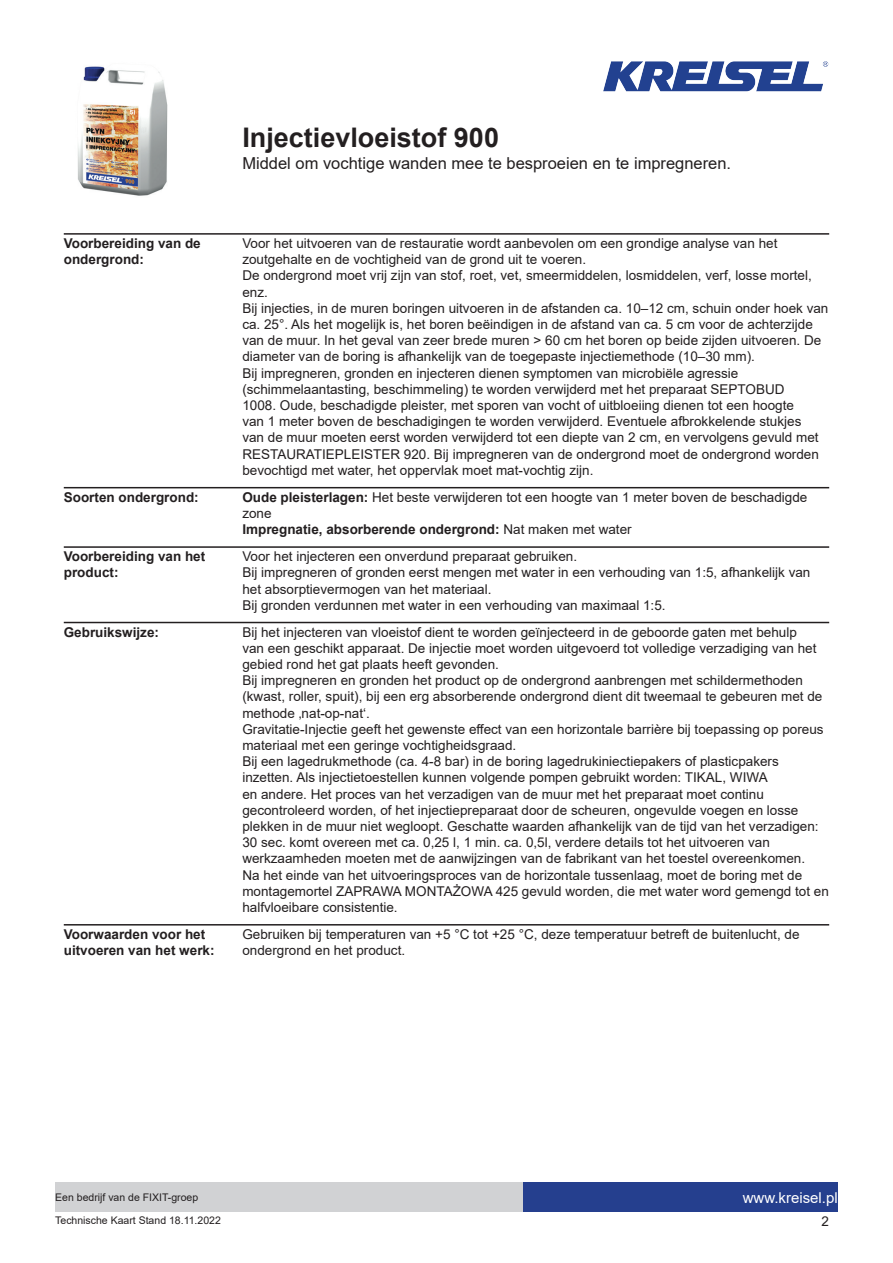
<style>
.page{position:relative;width:893px;height:1263px;background:#fff}
.page>*{position:absolute;margin:0;border:0;box-sizing:border-box;transform-origin:0 0}
.t1{font:700 27px "Arial";color:#231f20}
.t2{font:16.5px "Arial";color:#231f20}
.t3{font:15px "Arial";color:#fff}
.t4{font:13.5px/16.2px "Arial";color:#231f20}
.t5{font:700 13.5px/16.2px "Arial";color:#231f20}
.t6{font:10.5px "Arial";color:#231f20}
.s1{font-weight:700}
</style>
<div class="page">
<img style="left:78px;top:66px;width:90px;height:130px">
<img style="left:603px;top:61px;width:226px;height:31px">
<div style="left:523px;top:1182px;width:315px;height:30px;background:#253f8e"></div>
<div style="left:55px;top:1182px;width:468px;height:30px;background:#d1d2d4"></div>
<hr style="left:64px;top:233px;width:765px;height:2px;background:#231f20">
<hr style="left:64px;top:487px;width:765px;height:1px;background:#231f20">
<hr style="left:64px;top:546px;width:765px;height:2px;background:#231f20">
<hr style="left:64px;top:622px;width:765px;height:1px;background:#231f20">
<hr style="left:64px;top:924px;width:765px;height:1px;background:#231f20">
<h1 class="t1" style="left:242px;top:119px;width:258px">Injectievloeistof 900</h1>
<p class="t2" style="left:242px;top:152px;width:490px">Middel om vochtige wanden mee te besproeien en te impregneren.</p>
<p class="t5" style="left:64px;top:235px;width:139px">Voorbereiding van de ondergrond:</p>
<p class="t4" style="left:242px;top:235px;width:588px">Voor het uitvoeren van de restauratie wordt aanbevolen om een grondige analyse van het zoutgehalte en de vochtigheid van de grond uit te voeren.<br>De ondergrond moet vrij zijn van stof, roet, vet, smeermiddelen, losmiddelen, verf, losse mortel, enz.<br>Bij injecties, in de muren boringen uitvoeren in de afstanden ca. 10–12 cm, schuin onder hoek van ca. 25°. Als het mogelijk is, het boren beëindigen in de afstand van ca. 5 cm voor de achterzijde van de muur. In het geval van zeer brede muren &gt; 60 cm het boren op beide zijden uitvoeren. De diameter van de boring is afhankelijk van de toegepaste injectiemethode (10–30 mm).<br>Bij impregneren, gronden en injecteren dienen symptomen van microbiële agressie (schimmelaantasting, beschimmeling) te worden verwijderd met het preparaat SEPTOBUD<br>1008. Oude, beschadigde pleister, met sporen van vocht of uitbloeiing dienen tot een hoogte<br>van 1 meter boven de beschadigingen te worden verwijderd. Eventuele afbrokkelende stukjes<br>van de muur moeten eerst worden verwijderd tot een diepte van 2 cm, en vervolgens gevuld met RESTAURATIEPLEISTER 920. Bij impregneren van de ondergrond moet de ondergrond worden bevochtigd met water, het oppervlak moet mat-vochtig zijn.</p>
<p class="t5" style="left:64px;top:489px;width:137px">Soorten ondergrond:</p>
<p class="t4" style="left:242px;top:489px;width:567px"><span class="s1">Oude pleisterlagen:</span> Het beste verwijderen tot een hoogte van 1 meter boven de beschadigde zone<br><span class="s1">Impregnatie, absorberende ondergrond:</span> Nat maken met water</p>
<p class="t5" style="left:64px;top:548px;width:143px">Voorbereiding van het product:</p>
<p class="t4" style="left:242px;top:548px;width:570px">Voor het injecteren een onverdund preparaat gebruiken.<br>Bij impregneren of gronden eerst mengen met water in een verhouding van 1:5, afhankelijk van het absorptievermogen van het materiaal.<br>Bij gronden verdunnen met water in een verhouding van maximaal 1:5.</p>
<p class="t5" style="left:64px;top:624px;width:97px">Gebruikswijze:</p>
<p class="t4" style="left:242px;top:624px;width:588px">Bij het injecteren van vloeistof dient te worden geïnjecteerd in de geboorde gaten met behulp<br>van een geschikt apparaat. De injectie moet worden uitgevoerd tot volledige verzadiging van het gebied rond het gat plaats heeft gevonden.<br>Bij impregneren en gronden het product op de ondergrond aanbrengen met schildermethoden (kwast, roller, spuit), bij een erg absorberende ondergrond dient dit tweemaal te gebeuren met de methode ‚nat-op-nat‘.<br>Gravitatie-Injectie geeft het gewenste effect van een horizontale barrière bij toepassing op poreus materiaal met een geringe vochtigheidsgraad.<br>Bij een lagedrukmethode (ca. 4-8 bar) in de boring lagedrukiniectiepakers of plasticpakers inzetten. Als injectietoestellen kunnen volgende pompen gebruikt worden: TIKAL, WIWA<br>en andere. Het proces van het verzadigen van de muur met het preparaat moet continu gecontroleerd worden, of het injectiepreparaat door de scheuren, ongevulde voegen en losse plekken in de muur niet wegloopt. Geschatte waarden afhankelijk van de tijd van het verzadigen:<br>30 sec. komt overeen met ca. 0,25 l, 1 min. ca. 0,5l, verdere details tot het uitvoeren van werkzaamheden moeten met de aanwijzingen van de fabrikant van het toestel overeenkomen.<br>Na het einde van het uitvoeringsproces van de horizontale tussenlaag, moet de boring met de montagemortel ZAPRAWA MONTAŻOWA 425 gevuld worden, die met water word gemengd tot en halfvloeibare consistentie.</p>
<p class="t5" style="left:64px;top:926px;width:152px">Voorwaarden voor het uitvoeren van het werk:</p>
<p class="t4" style="left:242px;top:926px;width:559px">Gebruiken bij temperaturen van +5 °C tot +25 °C, deze temperatuur betreft de buitenlucht, de ondergrond en het product.</p>
<p class="t6" style="left:55px;top:1190px;width:144px">Een bedrijf van de FIXIT-groep</p>
<p class="t3" style="left:743px;top:1187px;width:97px">www.kreisel.pl</p>
<p class="t6" style="left:55px;top:1213px;width:167px">Technische Kaart Stand 18.11.2022</p>
<p class="t4" style="left:821px;top:1213px;width:9px">2</p>
</div>
